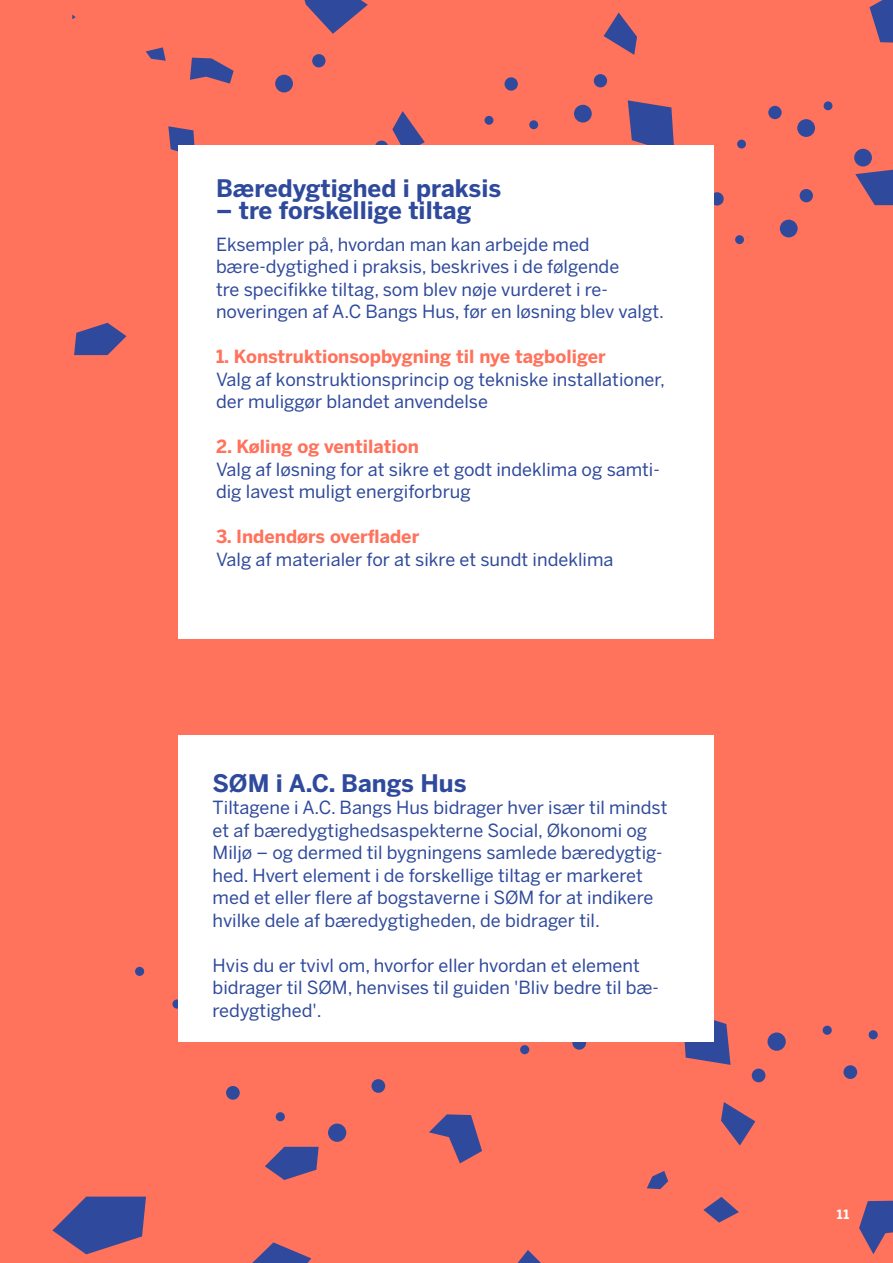
<style>
.page{position:relative;width:893px;height:1263px;background:#ff725c}
.page>*{position:absolute;margin:0;border:0;box-sizing:border-box;transform-origin:0 0}
.t1{font:700 24px "Benton Sans";color:#2f4a9c}
.t2{font:18px/22.5px "Benton Sans";color:#2f4a9c}
.t3{font:700 18px "Benton Sans";color:#ff725c}
.t4{font:700 12.75px "Benton Sans";color:#fff}
</style>
<div class="page">
<div style="left:767px;top:1032px;width:19px;height:19px;background:#2f4a9c;border-radius:50%"></div>
<div style="left:752px;top:1068px;width:13px;height:14px;background:#2f4a9c;border-radius:50%"></div>
<div style="left:843px;top:1065px;width:14px;height:14px;background:#2f4a9c;border-radius:50%"></div>
<div style="left:823px;top:1026px;width:9px;height:9px;background:#2f4a9c;border-radius:50%"></div>
<div style="left:869px;top:1030px;width:9px;height:9px;background:#2f4a9c;border-radius:50%"></div>
<div style="left:328px;top:1123px;width:18px;height:19px;background:#2f4a9c;border-radius:50%"></div>
<div style="left:572px;top:1036px;width:14px;height:14px;background:#2f4a9c;border-radius:50%"></div>
<div style="left:226px;top:1086px;width:14px;height:14px;background:#2f4a9c;border-radius:50%"></div>
<svg style="left:172px;top:999px;width:10px;height:9px"></svg>
<div style="left:135px;top:967px;width:9px;height:9px;background:#2f4a9c;border-radius:50%"></div>
<div style="left:276px;top:1112px;width:9px;height:9px;background:#2f4a9c;border-radius:50%"></div>
<div style="left:520px;top:1045px;width:9px;height:9px;background:#2f4a9c;border-radius:50%"></div>
<div style="left:371px;top:1079px;width:14px;height:14px;background:#2f4a9c;border-radius:50%"></div>
<svg style="left:52px;top:1196px;width:94px;height:58px"></svg>
<svg style="left:265px;top:1147px;width:54px;height:33px"></svg>
<svg style="left:429px;top:1114px;width:53px;height:49px"></svg>
<svg style="left:647px;top:1171px;width:21px;height:18px"></svg>
<svg style="left:252px;top:1242px;width:59px;height:21px"></svg>
<svg style="left:518px;top:1250px;width:23px;height:13px"></svg>
<svg style="left:684px;top:1020px;width:46px;height:45px"></svg>
<svg style="left:859px;top:1201px;width:34px;height:53px"></svg>
<svg style="left:721px;top:1102px;width:34px;height:43px"></svg>
<svg style="left:703px;top:1197px;width:36px;height:25px"></svg>
<div style="left:780px;top:220px;width:18px;height:17px;background:#2f4a9c;border-radius:50%"></div>
<div style="left:800px;top:189px;width:13px;height:13px;background:#2f4a9c;border-radius:50%"></div>
<div style="left:710px;top:192px;width:14px;height:14px;background:#2f4a9c;border-radius:50%"></div>
<div style="left:735px;top:235px;width:9px;height:9px;background:#2f4a9c;border-radius:50%"></div>
<div style="left:574px;top:105px;width:18px;height:18px;background:#2f4a9c;border-radius:50%"></div>
<div style="left:594px;top:74px;width:13px;height:13px;background:#2f4a9c;border-radius:50%"></div>
<div style="left:504px;top:77px;width:14px;height:14px;background:#2f4a9c;border-radius:50%"></div>
<div style="left:529px;top:120px;width:9px;height:9px;background:#2f4a9c;border-radius:50%"></div>
<div style="left:485px;top:116px;width:8px;height:9px;background:#2f4a9c;border-radius:50%"></div>
<div style="left:797px;top:119px;width:18px;height:18px;background:#2f4a9c;border-radius:50%"></div>
<div style="left:768px;top:106px;width:14px;height:13px;background:#2f4a9c;border-radius:50%"></div>
<div style="left:854px;top:149px;width:18px;height:18px;background:#2f4a9c;border-radius:50%"></div>
<div style="left:275px;top:75px;width:18px;height:17px;background:#2f4a9c;border-radius:50%"></div>
<div style="left:312px;top:54px;width:13px;height:13px;background:#2f4a9c;border-radius:50%"></div>
<div style="left:375px;top:141px;width:13px;height:13px;background:#2f4a9c;border-radius:50%"></div>
<div style="left:824px;top:101px;width:8px;height:9px;background:#2f4a9c;border-radius:50%"></div>
<div style="left:737px;top:140px;width:9px;height:8px;background:#2f4a9c;border-radius:50%"></div>
<svg style="left:855px;top:170px;width:38px;height:35px"></svg>
<svg style="left:869px;top:0;width:24px;height:43px"></svg>
<svg style="left:74px;top:323px;width:52px;height:32px"></svg>
<svg style="left:628px;top:100px;width:46px;height:45px"></svg>
<svg style="left:305px;top:0;width:63px;height:34px"></svg>
<svg style="left:168px;top:126px;width:27px;height:31px"></svg>
<svg style="left:392px;top:111px;width:33px;height:34px"></svg>
<svg style="left:604px;top:13px;width:33px;height:42px"></svg>
<svg style="left:190px;top:58px;width:44px;height:26px"></svg>
<svg style="left:146px;top:47px;width:20px;height:14px"></svg>
<svg style="left:72px;top:15px;width:4px;height:4px"></svg>
<div style="left:179px;top:145px;width:535px;height:493px;background:#fff"></div>
<div style="left:179px;top:736px;width:535px;height:306px;background:#fff"></div>
<p class="t1" style="left:216px;top:173px;width:287px">Bæredygtighed i praksis</p>
<p class="t1" style="left:216px;top:195px;width:257px">– tre forskellige tiltag</p>
<p class="t2" style="left:216px;top:233px;width:405px">Eksempler på, hvordan man kan arbejde med bære-dygtighed i praksis, beskrives i de følgende</p>
<p class="t2" style="left:216px;top:278px;width:450px">tre specifikke tiltag, som blev nøje vurderet i re&shy;noveringen af A.C Bangs Hus, før en løsning blev valgt.</p>
<p class="t3" style="left:216px;top:345px;width:391px">1. Konstruktionsopbygning til nye tagboliger</p>
<p class="t2" style="left:216px;top:368px;width:451px">Valg af konstruktionsprincip og tekniske installationer, der muliggør blandet anvendelse</p>
<p class="t3" style="left:216px;top:435px;width:204px">2. Køling og ventilation</p>
<p class="t2" style="left:216px;top:458px;width:445px">Valg af løsning for at sikre et godt indeklima og samti&shy;dig lavest muligt energiforbrug</p>
<p class="t3" style="left:216px;top:525px;width:205px">3. Indendørs overflader</p>
<p class="t2" style="left:216px;top:548px;width:399px">Valg af materialer for at sikre et sundt indeklima</p>
<p class="t1" style="left:213px;top:768px;width:255px">SØM i A.C. Bangs Hus</p>
<p class="t2" style="left:213px;top:796px;width:456px">Tiltagene i A.C. Bangs Hus bidrager hver især til mindst et af bæredygtighedsaspekterne Social, Økonomi og Miljø – og dermed til bygningens samlede bæredygtig&shy;hed. Hvert element i de forskellige tiltag er markeret med et eller flere af bogstaverne i SØM for at indikere hvilke dele af bæredygtigheden, de bidrager til.</p>
<p class="t2" style="left:213px;top:954px;width:448px">Hvis du er tvivl om, hvorfor eller hvordan et element bidrager til SØM, henvises til guiden 'Bliv bedre til bæ&shy;redygtighed'.</p>
<p class="t4" style="left:837px;top:1206px;width:14px">11</p>
</div>
